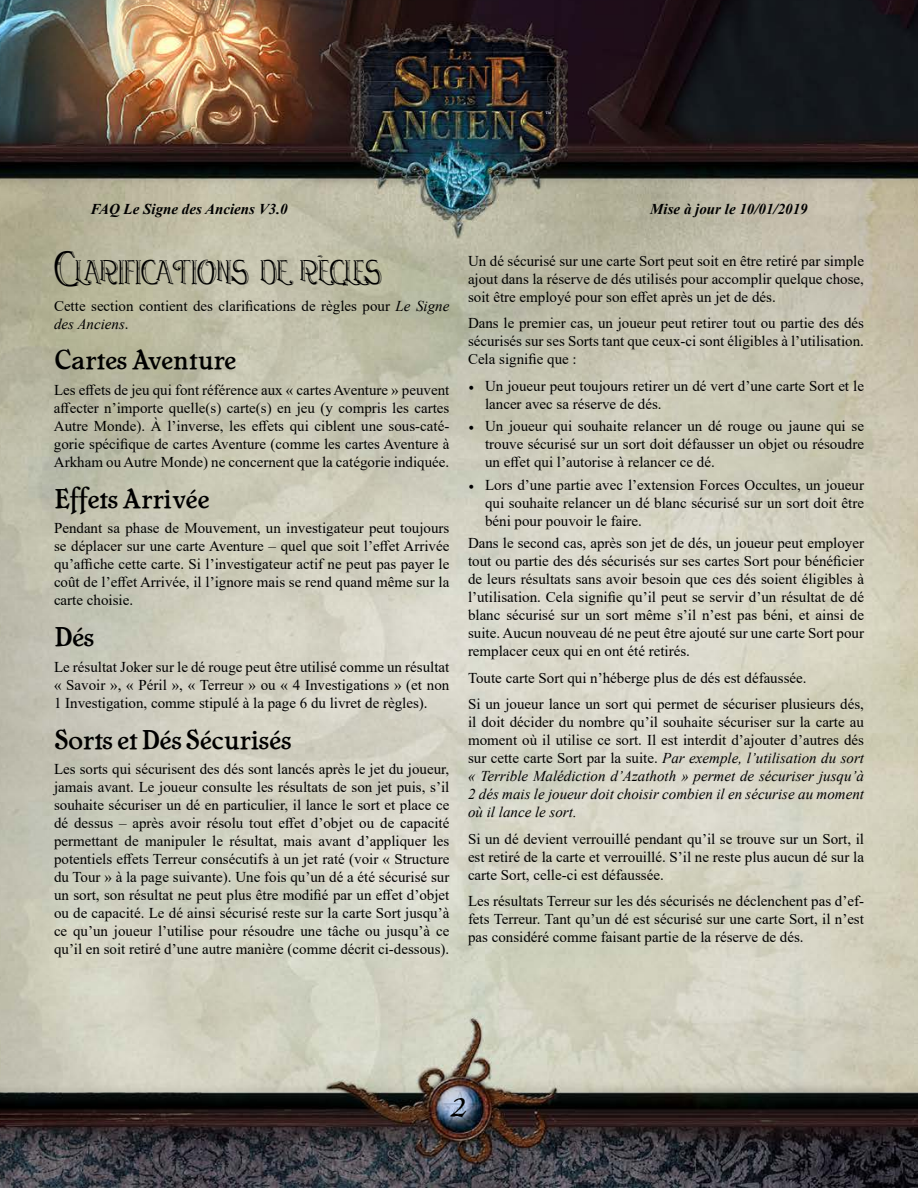
<style>
.page{position:relative;width:918px;height:1188px;background:#fff}
.page>*{position:absolute;margin:0;border:0;box-sizing:border-box;transform-origin:0 0}
.t1{font:italic 500 34.5px "Ringbearer";color:#000}
.t2{font:27px "Cheboygan";color:#000}
.t3{font:21px "Watson EDGE";color:#000}
.t4{font:15px/18px "Times New Roman";color:#000;text-align:justify}
.t5{font:italic 15px/18px "Times New Roman";color:#000;text-align:justify}
.t6{font:italic 700 15px "Times New Roman";color:#000}
.t7{font:3px "Dominican";color:#fff}
.s1{font-size:30px}
.s2{font-style:italic}
.s3{font-family:"Minion Pro"}
.s4{font-style:normal}
</style>
<div class="page">
<img style="left:0;top:0;width:918px;height:1188px">
<p class="t7" style="left:546px;top:111px;width:7px">TM</p>
<p class="t6" style="left:90px;top:199px;width:199px">FAQ Le Signe des Anciens V3.0</p>
<p class="t6" style="left:650px;top:199px;width:159px">Mise à jour le 10/01/2019</p>
<h3 class="t3" style="left:54px;top:254px;width:330px"><span class="s1">C</span>LARIFICATIONS DE RÈGLES</h3>
<p class="t4" style="left:54px;top:296px;width:397px">Cette section contient des clarifications de règles pour <span class="s2">Le Signe des Anciens</span>.</p>
<h2 class="t2" style="left:54px;top:343px;width:183px">Cartes Aventure</h2>
<p class="t4" style="left:54px;top:380px;width:397px">Les effets de jeu qui font référence aux « cartes Aventure » peuvent affecter n’importe quelle(s) carte(s) en jeu (y compris les cartes Autre Monde). À l’inverse, les effets qui ciblent une sous-caté&shy;gorie spécifique de cartes Aventure (comme les cartes Aventure à Arkham ou Autre Monde) ne concernent que la catégorie indiquée.</p>
<h2 class="t2" style="left:54px;top:482px;width:156px">Effets Arrivée</h2>
<p class="t4" style="left:54px;top:519px;width:397px">Pendant sa phase de Mouvement, un investigateur peut toujours se déplacer sur une carte Aventure – quel que soit l’effet Arrivée qu’affiche cette carte. Si l’investigateur actif ne peut pas payer le coût de l’effet Arrivée, il l’ignore mais se rend quand même sur la carte choisie.</p>
<h2 class="t2" style="left:54px;top:620px;width:41px">Dés</h2>
<p class="t4" style="left:54px;top:657px;width:397px">Le résultat Joker sur le dé rouge peut être utilisé comme un résultat « Savoir », « Péril », « Terreur » ou « 4 Investigations » (et non 1 Investigation, comme stipulé à la page 6 du livret de règles).</p>
<h2 class="t2" style="left:54px;top:722px;width:239px">Sorts et Dés Sécurisés</h2>
<p class="t4" style="left:54px;top:760px;width:397px">Les sorts qui sécurisent des dés sont lancés après le jet du joueur, jamais avant. Le joueur consulte les résultats de son jet puis, s’il souhaite sécuriser un dé en particulier, il lance le sort et place ce dé dessus – après avoir résolu tout effet d’objet ou de capacité permettant de manipuler le résultat, mais avant d’appliquer les potentiels effets Terreur consécutifs à un jet raté (voir « Structure du Tour » à la page suivante). Une fois qu’un dé a été sécurisé sur un sort, son résultat ne peut plus être modifié par un effet d’objet ou de capacité. Le dé ainsi sécurisé reste sur la carte Sort jusqu’à ce qu’un joueur l’utilise pour résoudre une tâche ou jusqu’à ce qu’il en soit retiré d’une autre manière (comme décrit ci-dessous).</p>
<p class="t4" style="left:468px;top:251px;width:398px">Un dé sécurisé sur une carte Sort peut soit en être retiré par simple ajout dans la réserve de dés utilisés pour accomplir quelque chose, soit être employé pour son effet après un jet de dés.</p>
<p class="t4" style="left:468px;top:314px;width:398px">Dans le premier cas, un joueur peut retirer tout ou partie des dés sécurisés sur ses Sorts tant que ceux-ci sont éligibles à l’utilisation.<br>Cela signifie que :</p>
<p class="t4" style="left:485px;top:376px;width:381px;text-indent:-17px"><span class="s3">•</span> Un joueur peut toujours retirer un dé vert d’une carte Sort et le lancer avec sa réserve de dés.</p>
<p class="t4" style="left:485px;top:417px;width:380px;text-indent:-16px"><span class="s3">•</span> Un joueur qui souhaite relancer un dé rouge ou jaune qui se trouve sécurisé sur un sort doit défausser un objet ou résoudre un effet qui l’autorise à relancer ce dé.</p>
<p class="t4" style="left:485px;top:475px;width:381px;text-indent:-16px"><span class="s3">•</span> Lors d’une partie avec l’extension Forces Occultes, un joueur qui souhaite relancer un dé blanc sécurisé sur un sort doit être béni pour pouvoir le faire.</p>
<p class="t4" style="left:468px;top:534px;width:398px">Dans le second cas, après son jet de dés, un joueur peut employer tout ou partie des dés sécurisés sur ses cartes Sort pour bénéficier de leurs résultats sans avoir besoin que ces dés soient éligibles à l’utilisation. Cela signifie qu’il peut se servir d’un résultat de dé blanc sécurisé sur un sort même s’il n’est pas béni, et ainsi de suite. Aucun nouveau dé ne peut être ajouté sur une carte Sort pour remplacer ceux qui en ont été retirés.</p>
<p class="t4" style="left:468px;top:664px;width:398px;line-height:26.5px">Toute carte Sort qui n’héberge plus de dés est défaussée.<br>Si un joueur lance un sort qui permet de sécuriser plusieurs dés,</p>
<p class="t5" style="left:468px;top:713px;width:398px"><span class="s4">il doit décider du nombre qu’il souhaite sécuriser sur la carte au moment où il utilise ce sort. Il est interdit d’ajouter d’autres dés sur cette carte Sort par la suite.</span> Par exemple, l’utilisation du sort « Terrible Malédiction d’Azathoth » permet de sécuriser jusqu’à 2 dés mais le joueur doit choisir combien il en sécurise au moment où il lance le sort.</p>
<p class="t4" style="left:468px;top:829px;width:398px">Si un dé devient verrouillé pendant qu’il se trouve sur un Sort, il est retiré de la carte et verrouillé. S’il ne reste plus aucun dé sur la carte Sort, celle-ci est défaussée.</p>
<p class="t4" style="left:468px;top:892px;width:398px">Les résultats Terreur sur les dés sécurisés ne déclenchent pas d’ef&shy;fets Terreur. Tant qu’un dé est sécurisé sur une carte Sort, il n’est pas considéré comme faisant partie de la réserve de dés.</p>
<h1 class="t1" style="left:449px;top:1080px;width:28px">2</h1>
</div>
